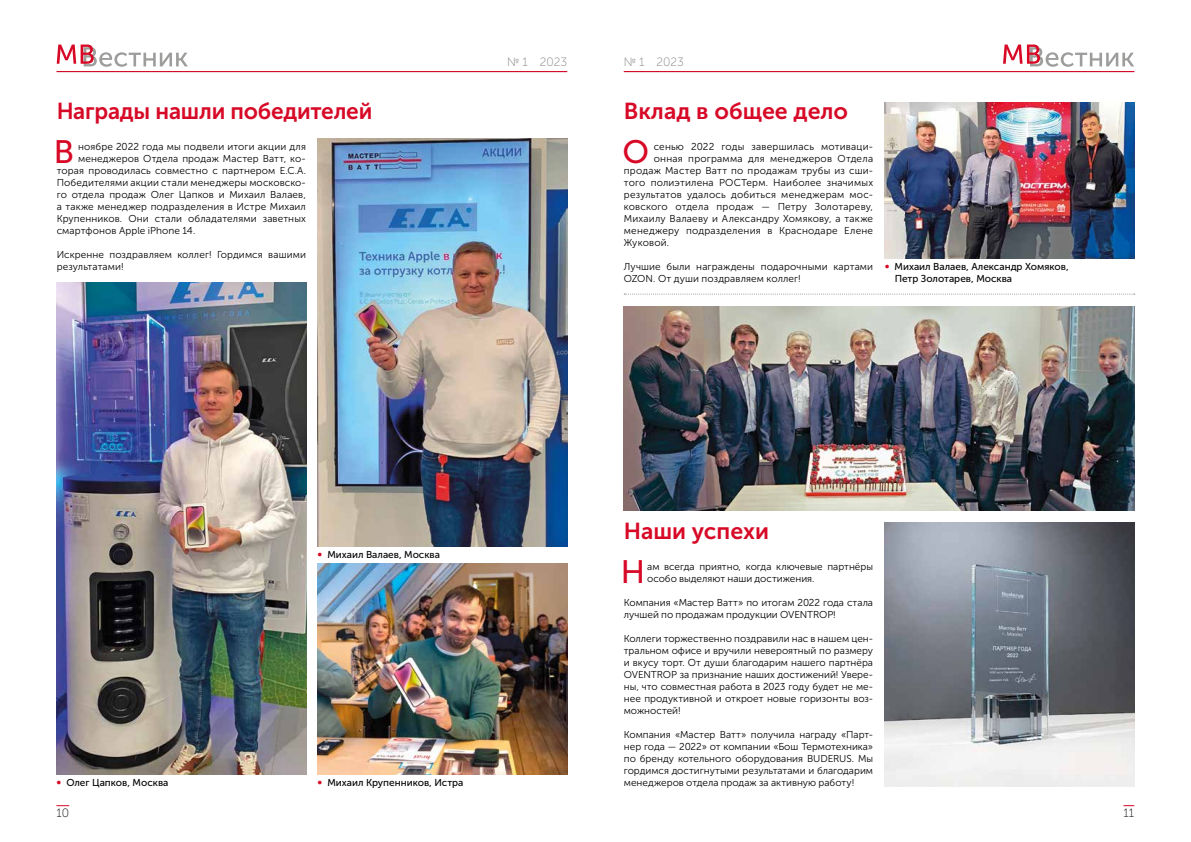
<style>
.page{position:relative;width:1191px;height:842px;background:#fff}
.page>*{position:absolute;margin:0;border:0;box-sizing:border-box;transform-origin:0 0}
.t1{font:32.4px "Museo Sans Cyrl 500";color:#d70926}
.t2{font:23px "Museo Sans Cyrl 700";letter-spacing:-.01em;color:#d70926}
.t3{font:12px "Museo Sans Cyrl 100";color:#82807f}
.t4{font:12px "Museo Sans Cyrl 100";color:#000}
.t5{font:10px/12px "Museo Sans Cyrl 300";letter-spacing:.01em;color:#000}
.t6{font:10px/12px "Museo Sans Cyrl 500";color:#000}
.s1{color:#d70926}
</style>
<div class="page">
<img style="left:57px;top:282px;width:249px;height:492px">
<img style="left:317px;top:138px;width:250px;height:408px">
<img style="left:317px;top:563px;width:250px;height:211px">
<img style="left:884px;top:102px;width:250px;height:156px">
<svg style="left:624px;top:294px;width:510px;height:1px"></svg>
<img style="left:624px;top:306px;width:510px;height:204px">
<img style="left:885px;top:522px;width:249px;height:264px">
<svg style="left:57px;top:45px;width:130px;height:22px"></svg>
<svg style="left:1003px;top:45px;width:131px;height:22px"></svg>
<hr style="left:57px;top:71px;width:510px;height:1px;background:#d70926">
<hr style="left:624px;top:71px;width:510px;height:1px;background:#d70926">
<svg style="left:56px;top:805px;width:13px;height:1px"></svg>
<h2 class="t2" style="left:57px;top:99px;width:317px">Награды нашли победителей</h2>
<h1 class="t1" style="left:54px;top:134px;width:22px">В</h1>
<p class="t5" style="left:78px;top:141px;width:229px">ноябре 2022 года мы подвели итоги акции для</p>
<p class="t5" style="left:78px;top:153px;width:229px">менеджеров Отдела продаж Мастер Ватт, ко-</p>
<p class="t5" style="left:57px;top:165px;width:251px">торая проводилась совместно с партнером Е.С.А.</p>
<p class="t5" style="left:57px;top:177px;width:251px">Победителями акции стали менеджеры московско-</p>
<p class="t5" style="left:57px;top:189px;width:251px">го отдела продаж Олег Цапков и Михаил Валаев,</p>
<p class="t5" style="left:57px;top:201px;width:251px">а также менеджер подразделения в Истре Михаил</p>
<p class="t5" style="left:57px;top:213px;width:251px">Крупенников. Они стали обладателями заветных</p>
<p class="t5" style="left:57px;top:225px;width:140px">смартфонов Apple iPhone 14.</p>
<p class="t5" style="left:57px;top:249px;width:251px">Искренне поздравляем коллег! Гордимся вашими результатами!</p>
<p class="t3" style="left:507px;top:55px;width:61px">№ 1 2023</p>
<p class="t3" style="left:624px;top:55px;width:61px">№ 1 2023</p>
<h2 class="t2" style="left:624px;top:99px;width:226px">Вклад в общее дело</h2>
<h1 class="t1" style="left:622px;top:134px;width:28px">О</h1>
<p class="t5" style="left:654px;top:141px;width:221px">сенью 2022 годы завершилась мотиваци-</p>
<p class="t5" style="left:654px;top:153px;width:221px">онная программа для менеджеров Отдела</p>
<p class="t5" style="left:624px;top:165px;width:251px">продаж Мастер Ватт по продажам трубы из сши-</p>
<p class="t5" style="left:624px;top:177px;width:251px">того полиэтилена РОСТерм. Наиболее значимых</p>
<p class="t5" style="left:624px;top:189px;width:249px">результатов удалось добиться менеджерам мос-</p>
<p class="t5" style="left:624px;top:201px;width:251px">ковского отдела продаж — Петру Золотареву,</p>
<p class="t5" style="left:624px;top:213px;width:251px">Михаилу Валаеву и Александру Хомякову, а также</p>
<p class="t5" style="left:624px;top:225px;width:251px">менеджеру подразделения в Краснодаре Елене</p>
<p class="t5" style="left:624px;top:237px;width:47px">Жуковой.</p>
<p class="t5" style="left:624px;top:261px;width:251px">Лучшие были награждены подарочными картами<br>OZON. От души поздравляем коллег!</p>
<p class="t6" style="left:894px;top:261px;width:175px;text-indent:-10px"><span class="s1">∞</span> Михаил Валаев, Александр Хомяков,<br>Петр Золотарев, Москва</p>
<p class="t6" style="left:317px;top:549px;width:124px"><span class="s1">∞</span> Михаил Валаев, Москва</p>
<p class="t6" style="left:57px;top:777px;width:113px"><span class="s1">∞</span> Олег Цапков, Москва</p>
<p class="t6" style="left:317px;top:777px;width:147px"><span class="s1">∞</span> Михаил Крупенников, Истра</p>
<h2 class="t2" style="left:624px;top:519px;width:147px">Наши успехи</h2>
<h1 class="t1" style="left:621px;top:554px;width:26px">Н</h1>
<p class="t5" style="left:647px;top:561px;width:227px">ам всегда приятно, когда ключевые партнёры особо выделяют наши достижения.</p>
<p class="t5" style="left:624px;top:597px;width:251px">Компания «Мастер Ватт» по итогам 2022 года стала лучшей по продажам продукции OVENTROP!</p>
<p class="t5" style="left:624px;top:633px;width:251px;text-align:justify">Коллеги торжественно поздравили нас в нашем цен&shy;тральном офисе и вручили невероятный по размеру и вкусу торт. От души благодарим нашего партнёра OVENTROP за признание наших достижений! Увере&shy;ны, что совместная работа в 2023 году будет не ме&shy;нее продуктивной и откроет новые горизонты воз&shy;можностей!</p>
<p class="t5" style="left:624px;top:729px;width:251px;text-align:justify">Компания «Мастер Ватт» получила награду «Парт&shy;нер года — 2022» от компании «Бош Термотехника» по бренду котельного оборудования BUDERUS. Мы гордимся достигнутыми результатами и благодарим менеджеров отдела продаж за активную работу!</p>
<p class="t4" style="left:56px;top:807px;width:14px">10</p>
<p class="t4" style="left:1123px;top:807px;width:12px">11</p>
</div>
